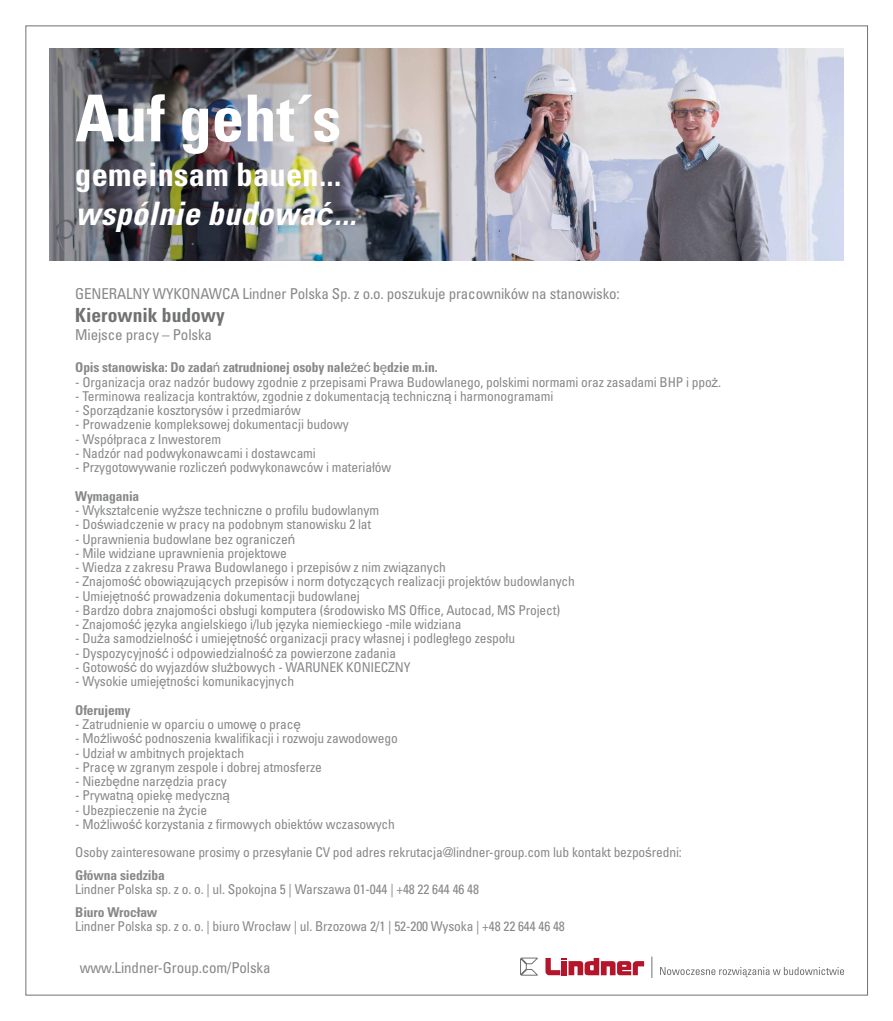
<style>
.page{position:relative;width:893px;height:1021px;background:#fff}
.page>*{position:absolute;margin:0;border:0;box-sizing:border-box;transform-origin:0 0}
.t1{font:700 condensed 64.65px "Univers LT";color:#fff}
.t2{font:700 condensed 32.4px/38.8px "Univers LT";letter-spacing:.01em;color:#fff}
.t3{font:700 condensed 19.5px "Univers LT";color:#707172}
.t4{font:condensed 15px "Univers LT";letter-spacing:-.01em;color:#87888a}
.t5{font:condensed 13.5px/28.5px "Univers LT";letter-spacing:-.01em;color:#87888a}
.t6{font:700 condensed 13.5px "Univers LT";letter-spacing:-.01em;color:#87888a}
.s1{font-style:italic}
.s2{font-family:"Arial";font-style:italic;font-stretch:normal;font-size:31.35px}
.s3{font-family:"Arial";font-weight:400;font-stretch:normal}
.s4{font-family:"Arial";font-stretch:normal}
.s5{font-weight:700}
</style>
<div class="page">
<img style="left:50px;top:49px;width:794px;height:211px">
<svg style="left:651px;top:956px;width:1px;height:21px"></svg>
<svg style="left:520px;top:957px;width:18px;height:18px"></svg>
<svg style="left:545px;top:957px;width:99px;height:18px"></svg>
<svg style="left:660px;top:967px;width:184px;height:10px"></svg>
<h1 class="t1" style="left:75px;top:79px;width:267px">Auf geht´s</h1>
<h2 class="t2" style="left:75px;top:155px;width:283px">gemeinsam bauen... <span class="s1">wspólnie budowa</span><span class="s2">ć</span><span class="s1">...</span></h2>
<p class="t4" style="left:75px;top:284px;width:546px">GENERALNY WYKONAWCA Lindner Polska Sp. z o.o. poszukuje pracowników na stanowisko:</p>
<h3 class="t3" style="left:75px;top:303px;width:151px">Kierownik budowy</h3>
<p class="t4" style="left:75px;top:325px;width:138px">Miejsce pracy – Polska</p>
<p class="t6" style="left:75px;top:359px;width:364px">Opis stanowiska: Do zada<span class="s3">ń</span> zatrudnionej osoby nale<span class="s3">ż</span>e<span class="s3">ć</span> b<span class="s3">ę</span>dzie m.in.</p>
<p class="t5" style="left:75px;top:367px;width:647px">- Organizacja oraz nadzór budowy zgodnie z przepisami Prawa Budowlanego, polskimi normami oraz zasadami BHP i ppo<span class="s4">ż</span>.</p>
<p class="t5" style="left:75px;top:382px;width:480px">- Terminowa realizacja kontraktów, zgodnie z dokumentacj<span class="s4">ą</span> techniczn<span class="s4">ą</span> i harmonogramami</p>
<p class="t5" style="left:75px;top:396px;width:227px">- Sporz<span class="s4">ą</span>dzanie kosztorysów i przedmiarów</p>
<p class="t5" style="left:75px;top:410px;width:275px">- Prowadzenie kompleksowej dokumentacji budowy</p>
<p class="t5" style="left:75px;top:424px;width:147px">- Współpraca z Inwestorem</p>
<p class="t5" style="left:75px;top:439px;width:242px">- Nadzór nad podwykonawcami i dostawcami</p>
<p class="t5" style="left:75px;top:453px;width:318px">- Przygotowywanie rozlicze<span class="s4">ń</span> podwykonawców i materiałów<br><span class="s5">Wymagania</span></p>
<p class="t5" style="left:75px;top:496px;width:305px">- Wykształcenie wy<span class="s4">ż</span>sze techniczne o profilu budowlanym</p>
<p class="t5" style="left:75px;top:510px;width:298px">- Do<span class="s4">ś</span>wiadczenie w pracy na podobnym stanowisku 2 lat</p>
<p class="t5" style="left:75px;top:524px;width:221px">- Uprawnienia budowlane bez ogranicze<span class="s4">ń</span></p>
<p class="t5" style="left:75px;top:538px;width:213px">- Mile widziane uprawnienia projektowe</p>
<p class="t5" style="left:75px;top:553px;width:372px">- Wiedza z zakresu Prawa Budowlanego i przepisów z nim zwi<span class="s4">ą</span>zanych</p>
<p class="t5" style="left:75px;top:567px;width:501px">- Znajomo<span class="s4">ść</span> obowi<span class="s4">ą</span>zuj<span class="s4">ą</span>cych przepisów i norm dotycz<span class="s4">ą</span>cych realizacji projektów budowlanych</p>
<p class="t5" style="left:75px;top:581px;width:286px">- Umiej<span class="s4">ę</span>tno<span class="s4">ść</span> prowadzenia dokumentacji budowlanej</p>
<p class="t5" style="left:75px;top:595px;width:486px">- Bardzo dobra znajomo<span class="s4">ś</span>ci obsługi komputera (<span class="s4">ś</span>rodowisko MS Office, Autocad, MS Project)</p>
<p class="t5" style="left:75px;top:610px;width:388px">- Znajomo<span class="s4">ść</span> j<span class="s4">ę</span>zyka angielskiego i/lub j<span class="s4">ę</span>zyka niemieckiego -mile widziana</p>
<p class="t5" style="left:75px;top:624px;width:441px">- Du<span class="s4">ż</span>a samodzielno<span class="s4">ść</span> i umiej<span class="s4">ę</span>tno<span class="s4">ść</span> organizacji pracy własnej i podległego zespołu</p>
<p class="t5" style="left:75px;top:638px;width:322px">- Dyspozycyjno<span class="s4">ść</span> i odpowiedzialno<span class="s4">ść</span> za powierzone zadania</p>
<p class="t5" style="left:75px;top:652px;width:337px">- Gotowo<span class="s4">ść</span> do wyjazdów słu<span class="s4">ż</span>bowych - WARUNEK KONIECZNY</p>
<p class="t5" style="left:75px;top:667px;width:220px">- Wysokie umiej<span class="s4">ę</span>tno<span class="s4">ś</span>ci komunikacyjnych<br><span class="s5">Oferujemy</span></p>
<p class="t5" style="left:75px;top:709px;width:227px">- Zatrudnienie w oparciu o umow<span class="s4">ę</span> o prac<span class="s4">ę</span></p>
<p class="t5" style="left:75px;top:724px;width:324px">- Mo<span class="s4">ż</span>liwo<span class="s4">ść</span> podnoszenia kwalifikacji i rozwoju zawodowego</p>
<p class="t5" style="left:75px;top:738px;width:171px">- Udział w ambitnych projektach</p>
<p class="t5" style="left:75px;top:752px;width:248px">- Prac<span class="s4">ę</span> w zgranym zespole i dobrej atmosferze</p>
<p class="t5" style="left:75px;top:766px;width:153px">- Niezb<span class="s4">ę</span>dne narz<span class="s4">ę</span>dzia pracy</p>
<p class="t5" style="left:75px;top:781px;width:156px">- Prywatn<span class="s4">ą</span> opiek<span class="s4">ę</span> medyczn<span class="s4">ą</span></p>
<p class="t5" style="left:75px;top:795px;width:133px">- Ubezpieczenie na <span class="s4">ż</span>ycie</p>
<p class="t5" style="left:75px;top:809px;width:608px">- Mo<span class="s4">ż</span>liwo<span class="s4">ść</span> korzystania z firmowych obiektów wczasowych<br>Osoby zainteresowane prosimy o przesyłanie CV pod adres rekrutacja@lindner-group.com lub kontakt bezpo<span class="s4">ś</span>redni:</p>
<p class="t6" style="left:75px;top:867px;width:91px">Główna siedziba</p>
<p class="t5" style="left:75px;top:875px;width:405px">Lindner Polska sp. z o. o. | ul. Spokojna 5 | Warszawa 01-044 | +48 22 644 46 48</p>
<p class="t6" style="left:75px;top:904px;width:84px">Biuro Wrocław</p>
<p class="t5" style="left:75px;top:912px;width:491px">Lindner Polska sp. z o. o. | biuro Wrocław | ul. Brzozowa 2/1 | 52-200 Wysoka | +48 22 644 46 48</p>
<p class="t4" style="left:80px;top:958px;width:192px">www.Lindner-Group.com/Polska</p>
</div>
